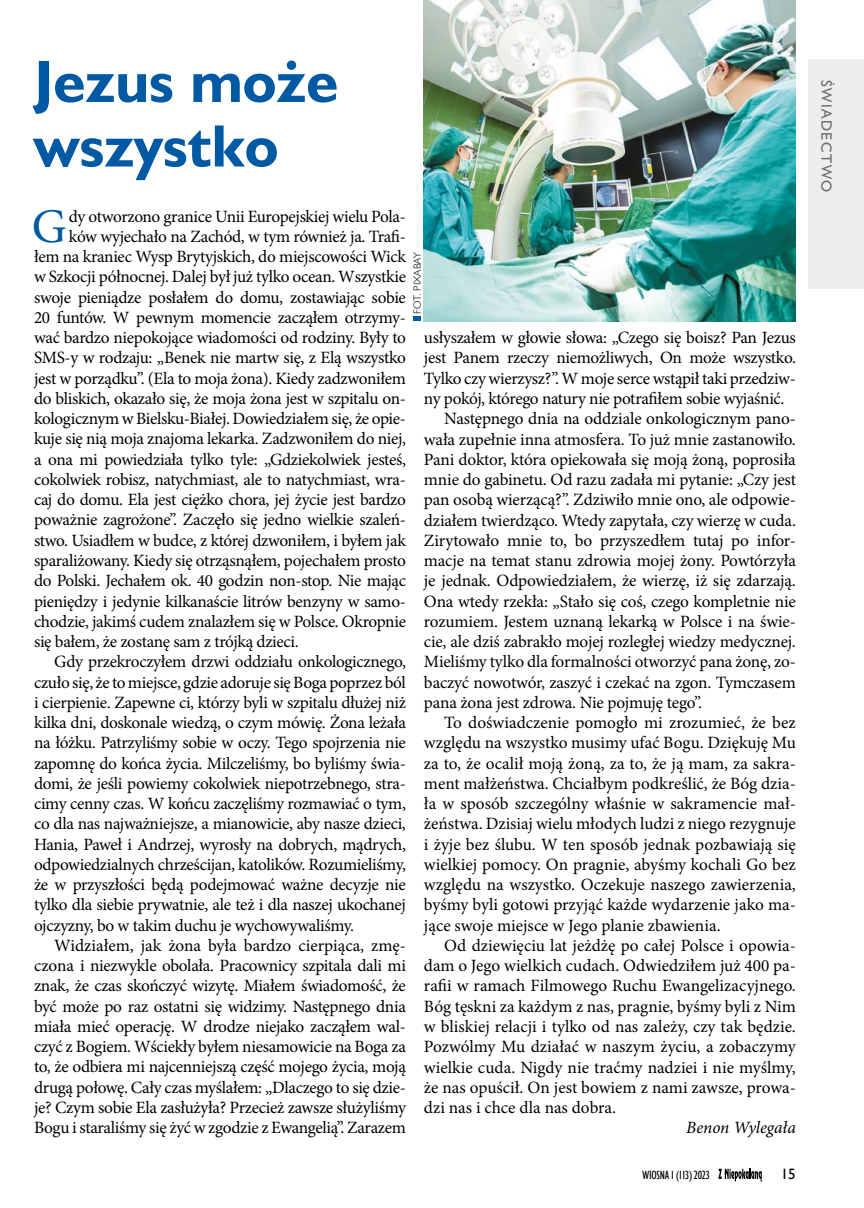
<style>
.page{position:relative;width:864px;height:1208px;background:#fff}
.page>*{position:absolute;margin:0;border:0;box-sizing:border-box;transform-origin:0 0}
.t1{font:700 60px/64.5px "Humanst 521 EU";color:#0059a3}
.t2{font:48.45px "Minion Pro";color:#0059a3}
.t3{font:17.25px "Minion Pro";letter-spacing:-.02em;color:#000}
.t4{font:17.25px "Minion Pro";color:#000}
.t5{font:italic 17.25px "Minion Pro";letter-spacing:-.005em;color:#000}
.t6{font:15px "Humanst 521 EU";letter-spacing:.1em;color:#706f6f}
.t7{font:15px "Humanst 521 EU";color:#000}
.t8{font:12px "Humanst 521 Cn EU";letter-spacing:-.03em;color:#000}
.t9{font:10.5px "Humanst 521 Lt EU";letter-spacing:.01em;color:#000}
</style>
<div class="page">
<svg style="left:718px;top:1168px;width:43px;height:13px"></svg>
<div style="left:808px;top:60px;width:55px;height:229px;background:#ededed"></div>
<img style="left:424px;top:0;width:371px;height:321px">
<svg style="left:413px;top:317px;width:7px;height:4px"></svg>
<p class="t1" style="left:34px;top:50px;width:305px">Jezus może wszystko</p>
<p class="t2" style="left:32px;top:194px;width:36px">G</p>
<p class="t3" style="left:69px;top:204px;width:338px">dy otworzono granice Unii Europejskiej wielu Pola-</p>
<p class="t3" style="left:69px;top:225px;width:338px">ków wyjechało na Zachód, w tym również ja. Trafi-</p>
<p class="t3" style="left:34px;top:245px;width:373px">łem na kraniec Wysp Brytyjskich, do miejscowości Wick</p>
<p class="t3" style="left:34px;top:265px;width:373px">w Szkocji północnej. Dalej był już tylko ocean. Wszystkie</p>
<p class="t3" style="left:34px;top:285px;width:373px">swoje pieniądze posłałem do domu, zostawiając sobie</p>
<p class="t3" style="left:34px;top:306px;width:373px">20 funtów. W pewnym momencie zacząłem otrzymy-</p>
<p class="t3" style="left:34px;top:326px;width:373px">wać bardzo niepokojące wiadomości od rodziny. Były to</p>
<p class="t3" style="left:34px;top:346px;width:373px">SMS-y w rodzaju: „Benek nie martw się, z Elą wszystko</p>
<p class="t3" style="left:34px;top:366px;width:373px">jest w porządku”. (Ela to moja żona). Kiedy zadzwoniłem</p>
<p class="t3" style="left:34px;top:387px;width:373px">do bliskich, okazało się, że moja żona jest w szpitalu on-</p>
<p class="t3" style="left:34px;top:407px;width:373px">kologicznym w Bielsku-Białej. Dowiedziałem się, że opie-</p>
<p class="t3" style="left:34px;top:427px;width:373px">kuje się nią moja znajoma lekarka. Zadzwoniłem do niej,</p>
<p class="t3" style="left:34px;top:447px;width:373px">a ona mi powiedziała tylko tyle: „Gdziekolwiek jesteś,</p>
<p class="t3" style="left:34px;top:468px;width:373px">cokolwiek robisz, natychmiast, ale to natychmiast, wra-</p>
<p class="t3" style="left:34px;top:488px;width:373px">caj do domu. Ela jest ciężko chora, jej życie jest bardzo</p>
<p class="t3" style="left:34px;top:508px;width:373px">poważnie zagrożone”. Zaczęło się jedno wielkie szaleń-</p>
<p class="t3" style="left:34px;top:528px;width:373px">stwo. Usiadłem w budce, z której dzwoniłem, i byłem jak</p>
<p class="t3" style="left:34px;top:549px;width:373px">sparaliżowany. Kiedy się otrząsnąłem, pojechałem prosto</p>
<p class="t3" style="left:34px;top:569px;width:373px">do Polski. Jechałem ok. 40 godzin non-stop. Nie mając</p>
<p class="t3" style="left:34px;top:589px;width:373px">pieniędzy i jedynie kilkanaście litrów benzyny w samo-</p>
<p class="t3" style="left:34px;top:609px;width:373px">chodzie, jakimś cudem znalazłem się w Polsce. Okropnie</p>
<p class="t3" style="left:34px;top:630px;width:266px">się bałem, że zostanę sam z trójką dzieci.</p>
<p class="t3" style="left:54px;top:650px;width:353px">Gdy przekroczyłem drzwi oddziału onkologicznego,</p>
<p class="t3" style="left:34px;top:670px;width:373px">czuło się, że to miejsce, gdzie adoruje się Boga poprzez ból</p>
<p class="t3" style="left:34px;top:691px;width:373px">i cierpienie. Zapewne ci, którzy byli w szpitalu dłużej niż</p>
<p class="t3" style="left:34px;top:711px;width:373px">kilka dni, doskonale wiedzą, o czym mówię. Żona leżała</p>
<p class="t3" style="left:34px;top:731px;width:373px">na łóżku. Patrzyliśmy sobie w oczy. Tego spojrzenia nie</p>
<p class="t3" style="left:34px;top:751px;width:373px">zapomnę do końca życia. Milczeliśmy, bo byliśmy świa-</p>
<p class="t3" style="left:34px;top:772px;width:373px">domi, że jeśli powiemy cokolwiek niepotrzebnego, stra-</p>
<p class="t3" style="left:34px;top:792px;width:373px">cimy cenny czas. W końcu zaczęliśmy rozmawiać o tym,</p>
<p class="t3" style="left:34px;top:812px;width:373px">co dla nas najważniejsze, a mianowicie, aby nasze dzieci,</p>
<p class="t3" style="left:34px;top:832px;width:373px">Hania, Paweł i Andrzej, wyrosły na dobrych, mądrych,</p>
<p class="t3" style="left:34px;top:853px;width:373px">odpowiedzialnych chrześcijan, katolików. Rozumieliśmy,</p>
<p class="t3" style="left:34px;top:873px;width:373px">że w przyszłości będą podejmować ważne decyzje nie</p>
<p class="t3" style="left:34px;top:893px;width:373px">tylko dla siebie prywatnie, ale też i dla naszej ukochanej</p>
<p class="t3" style="left:34px;top:913px;width:321px">ojczyzny, bo w takim duchu je wychowywaliśmy.</p>
<p class="t4" style="left:54px;top:934px;width:353px">Widziałem, jak żona była bardzo cierpiąca, zmę-</p>
<p class="t3" style="left:34px;top:954px;width:373px">czona i niezwykle obolała. Pracownicy szpitala dali mi</p>
<p class="t3" style="left:34px;top:974px;width:373px">znak, że czas skończyć wizytę. Miałem świadomość, że</p>
<p class="t3" style="left:34px;top:994px;width:373px">być może po raz ostatni się widzimy. Następnego dnia</p>
<p class="t3" style="left:34px;top:1015px;width:373px">miała mieć operację. W drodze niejako zacząłem wal-</p>
<p class="t3" style="left:34px;top:1035px;width:373px">czyć z Bogiem. Wściekły byłem niesamowicie na Boga za</p>
<p class="t3" style="left:34px;top:1055px;width:373px">to, że odbiera mi najcenniejszą część mojego życia, moją</p>
<p class="t3" style="left:34px;top:1075px;width:373px">drugą połowę. Cały czas myślałem: „Dlaczego to się dzie-</p>
<p class="t3" style="left:34px;top:1096px;width:373px">je? Czym sobie Ela zasłużyła? Przecież zawsze służyliśmy</p>
<p class="t3" style="left:34px;top:1116px;width:373px">Bogu i staraliśmy się żyć w zgodzie z Ewangelią”. Zarazem</p>
<p class="t9" style="left:410px;top:314px;width:63px;rotate:-90deg">FOT. PIXABAY</p>
<p class="t3" style="left:424px;top:326px;width:373px">usłyszałem w głowie słowa: „Czego się boisz? Pan Jezus</p>
<p class="t3" style="left:424px;top:346px;width:373px">jest Panem rzeczy niemożliwych, On może wszystko.</p>
<p class="t3" style="left:424px;top:367px;width:373px">Tylko czy wierzysz?”. W moje serce wstąpił taki przedziw-</p>
<p class="t3" style="left:424px;top:387px;width:362px">ny pokój, którego natury nie potrafiłem sobie wyjaśnić.</p>
<p class="t3" style="left:444px;top:407px;width:353px">Następnego dnia na oddziale onkologicznym pano-</p>
<p class="t3" style="left:424px;top:427px;width:373px">wała zupełnie inna atmosfera. To już mnie zastanowiło.</p>
<p class="t3" style="left:424px;top:448px;width:373px">Pani doktor, która opiekowała się moją żoną, poprosiła</p>
<p class="t3" style="left:424px;top:468px;width:373px">mnie do gabinetu. Od razu zadała mi pytanie: „Czy jest</p>
<p class="t3" style="left:424px;top:488px;width:373px">pan osobą wierzącą?”. Zdziwiło mnie ono, ale odpowie-</p>
<p class="t3" style="left:424px;top:508px;width:373px">działem twierdząco. Wtedy zapytała, czy wierzę w cuda.</p>
<p class="t3" style="left:424px;top:529px;width:373px">Zirytowało mnie to, bo przyszedłem tutaj po infor-</p>
<p class="t3" style="left:424px;top:549px;width:373px">macje na temat stanu zdrowia mojej żony. Powtórzyła</p>
<p class="t3" style="left:424px;top:569px;width:373px">je jednak. Odpowiedziałem, że wierzę, iż się zdarzają.</p>
<p class="t3" style="left:424px;top:589px;width:373px">Ona wtedy rzekła: „Stało się coś, czego kompletnie nie</p>
<p class="t3" style="left:424px;top:610px;width:373px">rozumiem. Jestem uznaną lekarką w Polsce i na świe-</p>
<p class="t3" style="left:424px;top:630px;width:373px">cie, ale dziś zabrakło mojej rozległej wiedzy medycznej.</p>
<p class="t3" style="left:424px;top:650px;width:373px">Mieliśmy tylko dla formalności otworzyć pana żonę, zo-</p>
<p class="t3" style="left:424px;top:670px;width:373px">baczyć nowotwór, zaszyć i czekać na zgon. Tymczasem</p>
<p class="t3" style="left:424px;top:691px;width:279px">pana żona jest zdrowa. Nie pojmuję tego”.</p>
<p class="t4" style="left:444px;top:711px;width:353px">To doświadczenie pomogło mi zrozumieć, że bez</p>
<p class="t4" style="left:424px;top:731px;width:373px">względu na wszystko musimy ufać Bogu. Dziękuję Mu</p>
<p class="t4" style="left:424px;top:751px;width:373px">za to, że ocalił moją żoną, za to, że ją mam, za sakra-</p>
<p class="t4" style="left:424px;top:772px;width:373px">ment małżeństwa. Chciałbym podkreślić, że Bóg dzia-</p>
<p class="t4" style="left:424px;top:792px;width:373px">ła w sposób szczególny właśnie w sakramencie mał-</p>
<p class="t4" style="left:424px;top:812px;width:373px">żeństwa. Dzisiaj wielu młodych ludzi z niego rezygnuje</p>
<p class="t4" style="left:424px;top:832px;width:373px">i żyje bez ślubu. W ten sposób jednak pozbawiają się</p>
<p class="t4" style="left:424px;top:853px;width:373px">wielkiej pomocy. On pragnie, abyśmy kochali Go bez</p>
<p class="t4" style="left:424px;top:873px;width:373px">względu na wszystko. Oczekuje naszego zawierzenia,</p>
<p class="t4" style="left:424px;top:893px;width:373px">byśmy byli gotowi przyjąć każde wydarzenie jako ma-</p>
<p class="t4" style="left:424px;top:913px;width:298px">jące swoje miejsce w Jego planie zbawienia.</p>
<p class="t4" style="left:444px;top:934px;width:353px">Od dziewięciu lat jeżdżę po całej Polsce i opowia-</p>
<p class="t4" style="left:424px;top:954px;width:373px">dam o Jego wielkich cudach. Odwiedziłem już 400 pa-</p>
<p class="t3" style="left:424px;top:974px;width:373px">rafii w ramach Filmowego Ruchu Ewangelizacyjnego.</p>
<p class="t4" style="left:424px;top:994px;width:373px">Bóg tęskni za każdym z nas, pragnie, byśmy byli z Nim</p>
<p class="t4" style="left:424px;top:1015px;width:373px">w bliskiej relacji i tylko od nas zależy, czy tak będzie.</p>
<p class="t4" style="left:424px;top:1035px;width:373px">Pozwólmy Mu działać w naszym życiu, a zobaczymy</p>
<p class="t4" style="left:424px;top:1055px;width:373px">wielkie cuda. Nigdy nie traćmy nadziei i nie myślmy,</p>
<p class="t4" style="left:424px;top:1075px;width:373px">że nas opuścił. On jest bowiem z nami zawsze, prowa-</p>
<p class="t3" style="left:424px;top:1096px;width:193px">dzi nas i chce dla nas dobra.</p>
<p class="t5" style="left:686px;top:1116px;width:111px">Benon Wylegała</p>
<p class="t8" style="left:642px;top:1168px;width:69px">WIOSNA 1 (113) 2023</p>
<p class="t7" style="left:780px;top:1164px;width:17px">15</p>
<p class="t6" style="left:835px;top:80px;width:131px;rotate:90deg">TEMAT NUMERU</p>
<p class="t6" style="left:835px;top:80px;width:114px;rotate:90deg">ŚWIADECTWO</p>
</div>
